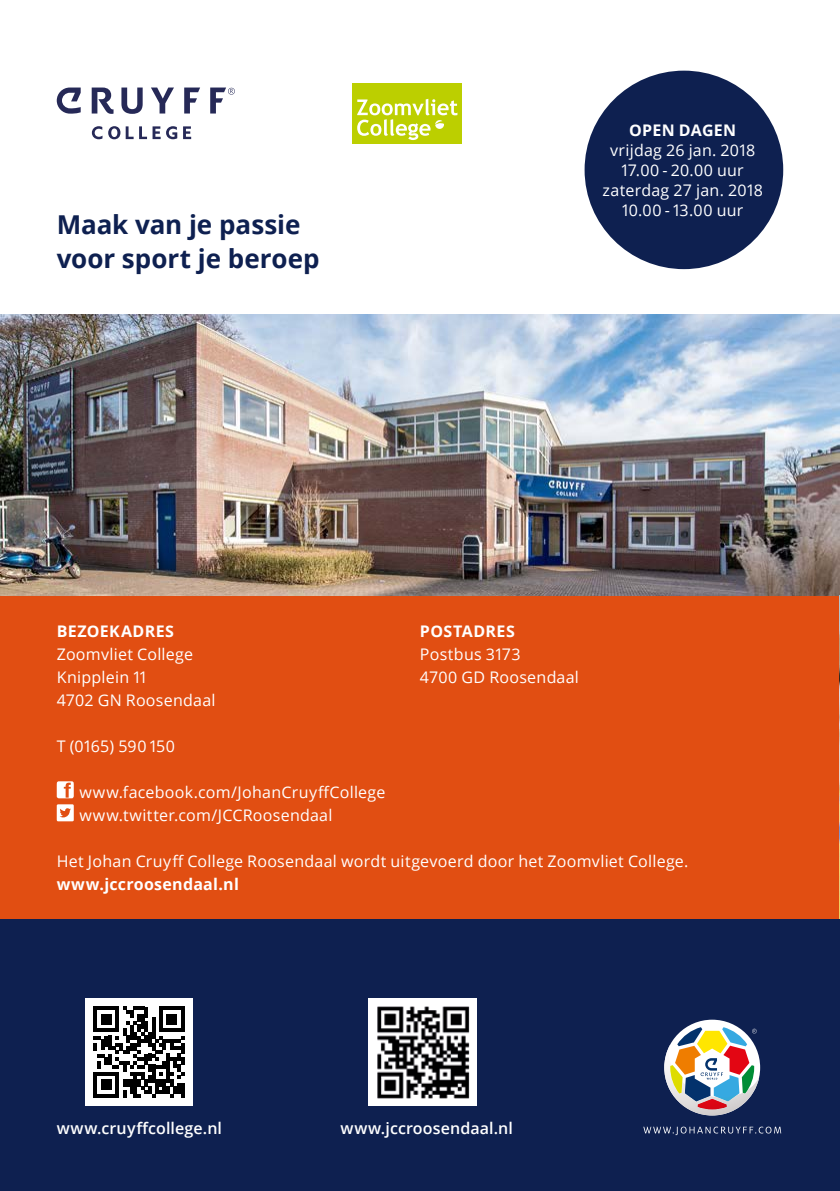
<style>
.page{position:relative;width:840px;height:1191px;background:#fff}
.page>*{position:absolute;margin:0;border:0;box-sizing:border-box;transform-origin:0 0}
.t1{font:700 26px/34px "Open Sans";letter-spacing:-.005em;color:#0e2050}
.t2{font:16px/23px "Open Sans";letter-spacing:.015em;color:#fff}
.t3{font:700 16px "Open Sans";letter-spacing:.02em;color:#fff}
.t4{font:600 16px "Open Sans";letter-spacing:.005em;color:#fff}
</style>
<div class="page">
<hr style="left:839px;top:918px;width:1px;height:273px;background:#0e2050">
<div style="left:0;top:918px;width:839px;height:273px;background:#0e2050"></div>
<hr style="left:839px;top:315px;width:1px;height:280px;background:#e14e12">
<svg style="left:126px;top:126px;width:7px;height:13px"></svg>
<svg style="left:139px;top:126px;width:21px;height:13px"></svg>
<svg style="left:183px;top:126px;width:8px;height:13px"></svg>
<svg style="left:108px;top:126px;width:12px;height:13px"></svg>
<svg style="left:92px;top:126px;width:10px;height:13px"></svg>
<svg style="left:166px;top:126px;width:11px;height:13px"></svg>
<svg style="left:92px;top:88px;width:21px;height:26px"></svg>
<svg style="left:121px;top:88px;width:22px;height:26px"></svg>
<svg style="left:151px;top:88px;width:23px;height:25px"></svg>
<svg style="left:57px;top:88px;width:24px;height:26px"></svg>
<svg style="left:184px;top:88px;width:16px;height:25px"></svg>
<svg style="left:210px;top:88px;width:25px;height:25px"></svg>
<div style="left:85px;top:998px;width:108px;height:108px;background:#fff"></div>
<svg style="left:94px;top:1006px;width:90px;height:91px"></svg>
<hr style="left:181px;top:1082px;width:3px;height:15px;background:#000">
<svg style="left:643px;top:1126px;width:137px;height:9px"></svg>
<svg style="left:664px;top:1019px;width:95px;height:96px"></svg>
<svg style="left:664px;top:1027px;width:94px;height:88px"></svg>
<div style="left:0;top:513px;width:839px;height:405px;background:#e14e12"></div>
<img style="left:369px;top:998px;width:107px;height:108px">
<svg style="left:57px;top:781px;width:17px;height:17px"></svg>
<svg style="left:57px;top:804px;width:17px;height:17px"></svg>
<div style="left:584px;top:71px;width:198px;height:198px;background:#0e2050;border-radius:50%"></div>
<img style="left:0;top:315px;width:839px;height:280px">
<div style="left:352px;top:83px;width:109px;height:61px;background:#bccf00"></div>
<svg style="left:357px;top:99px;width:100px;height:41px"></svg>
<img style="left:839px;top:595px;width:1px;height:323px">
<h1 class="t1" style="left:57px;top:207px;width:264px">Maak van je passie voor sport je beroep</h1>
<p class="t3" style="left:628px;top:119px;width:109px">OPEN DAGEN</p>
<p class="t2" style="left:602px;top:140px;width:162px;line-height:20px;text-align:center">vrijdag 26 jan. 2018<br>17.00 - 20.00 uur zaterdag 27 jan. 2018<br>10.00 - 13.00 uur</p>
<p class="t3" style="left:420px;top:620px;width:96px">POSTADRES</p>
<p class="t2" style="left:420px;top:642px;width:160px">Postbus 3173<br>4700 GD Roosendaal</p>
<p class="t3" style="left:57px;top:620px;width:119px">BEZOEKADRES</p>
<p class="t2" style="left:57px;top:642px;width:160px">Zoomvliet College<br>Knipplein 11<br>4702 GN Roosendaal</p>
<p class="t2" style="left:57px;top:734px;width:120px">T (0165) 590 150</p>
<p class="t2" style="left:79px;top:780px;width:307px">www.facebook.com/JohanCruyffCollege www.twitter.com/JCCRoosendaal</p>
<p class="t2" style="left:57px;top:849px;width:632px">Het Johan Cruyff College Roosendaal wordt uitgevoerd door het Zoomvliet College.</p>
<p class="t3" style="left:57px;top:873px;width:183px">www.jccroosendaal.nl</p>
<p class="t4" style="left:57px;top:1117px;width:167px">www.cruyffcollege.nl</p>
<p class="t4" style="left:340px;top:1117px;width:174px">www.jccroosendaal.nl</p>
</div>
